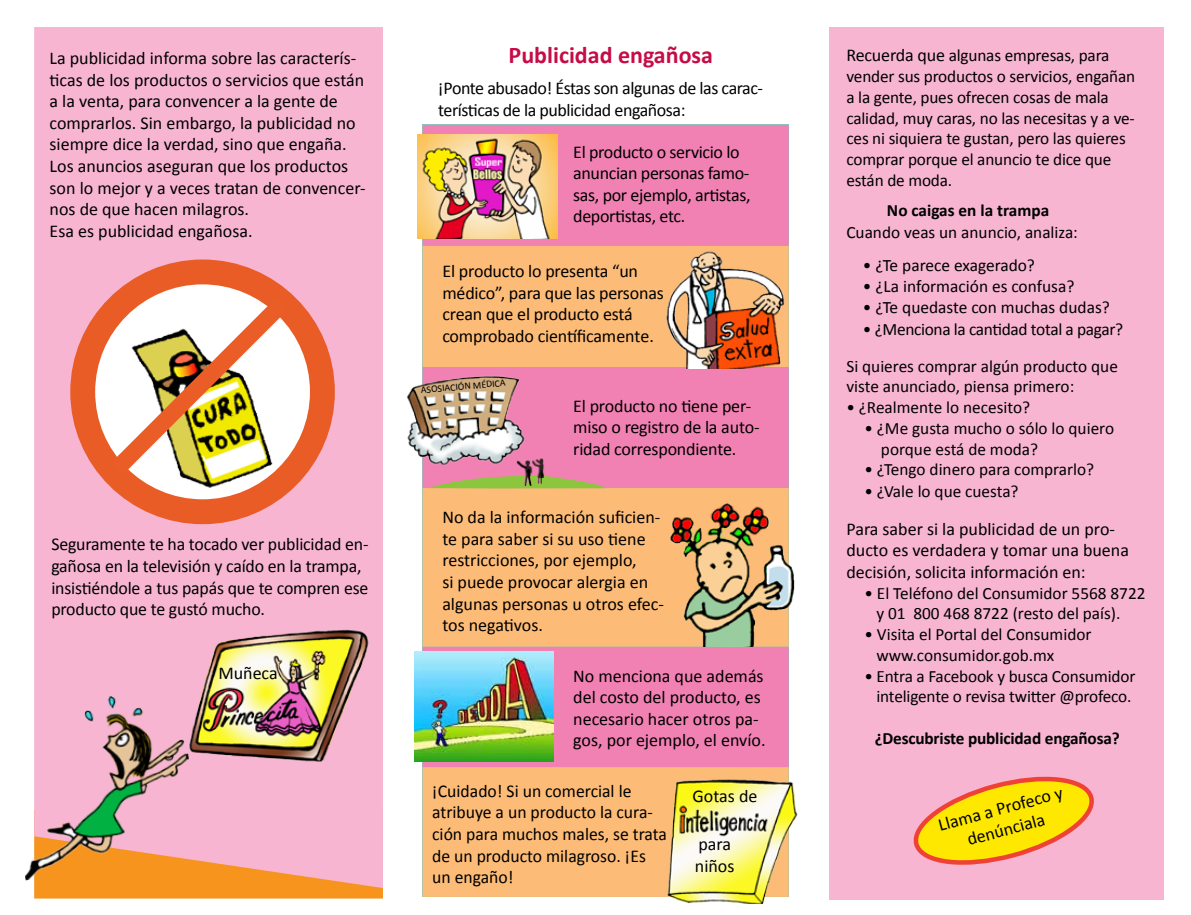
<style>
.page{position:relative;width:1191px;height:915px;background:#fff}
.page>*{position:absolute;margin:0;border:0;box-sizing:border-box;transform-origin:0 0}
.t1{font:700 24px "Calibri";color:#c60c46}
.t2{font:18px/21.6px "Calibri";color:#000}
.t3{font:18px/21.6px "Calibri";letter-spacing:-.02em;color:#000}
.t4{font:18px/21.6px "Calibri";letter-spacing:-.025em;color:#000}
.t5{font:17.4px "Calibri";color:#000}
.t6{font:17.4px "Calibri";letter-spacing:-.02em;color:#000}
.t7{font:17.25px/20.7px "Calibri";letter-spacing:-.01em;color:#000}
.t8{font:700 17.25px "Calibri";letter-spacing:-.01em;color:#000}
.t9{font:9.9px "Calibri";color:#000}
.s1{font-size:18px}
</style>
<div class="page">
<div style="left:34px;top:887px;width:349px;height:11px;background:#f7941e"></div>
<div style="left:422px;top:125px;width:366px;height:121px;background:#f180b3"></div>
<svg style="left:422px;top:246px;width:366px;height:650px;background:#f7a58c"></svg>
<div style="left:34px;top:27px;width:349px;height:860px;background:#f7b5d2"></div>
<div style="left:829px;top:27px;width:334px;height:872px;background:#f7b5d2"></div>
<img style="left:418px;top:134px;width:140px;height:104px">
<img style="left:415px;top:651px;width:139px;height:110px">
<img style="left:662px;top:248px;width:127px;height:120px">
<img style="left:664px;top:501px;width:131px;height:145px">
<svg style="left:70px;top:259px;width:265px;height:265px;background:#f09789"></svg>
<svg style="left:110px;top:298px;width:177px;height:178px"></svg>
<img style="left:406px;top:367px;width:148px;height:125px">
<svg style="left:429px;top:476px;width:177px;height:12px;background:#a8ab62"></svg>
<svg style="left:913px;top:776px;width:181px;height:89px"></svg>
<img style="left:189px;top:628px;width:182px;height:136px">
<img style="left:661px;top:776px;width:137px;height:127px">
<img style="left:25px;top:687px;width:176px;height:193px">
<h1 class="t1" style="left:508px;top:40px;width:206px">Publicidad engañosa</h1>
<p class="t4" style="left:438px;top:77px;width:326px">¡Ponte abusado! Éstas son algunas de las carac&shy;terísticas de la publicidad engañosa:</p>
<p class="t2" style="left:50px;top:47px;width:317px">La publicidad informa sobre las caracterís&shy;ticas de los productos o servicios que están a la venta, para convencer a la gente de comprarlos. Sin embargo, la publicidad no siempre dice la verdad, sino que engaña.<br>Los anuncios aseguran que los productos son lo mejor y a veces tratan de convencer&shy;nos de que hacen milagros.<br>Esa es publicidad engañosa.</p>
<p class="t7" style="left:846px;top:45px;width:290px"><span class="s1">Recuerda que</span> algunas empresas, para vender sus productos o servicios, engañan a la gente, pues ofrecen cosas de mala calidad, muy caras, no las necesitas y a ve&shy;ces ni siquiera te gustan, pero las quieres comprar porque el anuncio te dice que están de moda.</p>
<p class="t3" style="left:573px;top:141px;width:179px">El producto o servicio lo anuncian personas famo&shy;sas, por ejemplo, artistas, deportistas, etc.</p>
<p class="t8" style="left:887px;top:199px;width:164px">No caigas en la trampa</p>
<p class="t7" style="left:846px;top:222px;width:233px">Cuando veas un anuncio, analiza:</p>
<p class="t5" style="left:863px;top:254px;width:174px">• ¿Te parece exagerado?</p>
<p class="t5" style="left:863px;top:275px;width:213px">• ¿La información es confusa?</p>
<p class="t5" style="left:863px;top:296px;width:248px">• ¿Te quedaste con muchas dudas?</p>
<p class="t6" style="left:863px;top:318px;width:262px">• ¿Menciona la cantidad total a pagar?</p>
<p class="t7" style="left:846px;top:355px;width:273px">Si quieres comprar algún producto que viste anunciado, piensa primero:</p>
<p class="t7" style="left:846px;top:397px;width:185px">• ¿Realmente lo necesito?</p>
<p class="t7" style="left:881px;top:417px;width:235px;text-indent:-17px">• ¿Me gusta mucho o sólo lo quiero porque está de moda?</p>
<p class="t7" style="left:864px;top:459px;width:231px">• ¿Tengo dinero para comprarlo?</p>
<p class="t7" style="left:864px;top:480px;width:156px">• ¿Vale lo que cuesta?</p>
<p class="t2" style="left:846px;top:517px;width:284px">Para saber si la publicidad de un pro&shy;ducto es verdadera y tomar una buena decisión, solicita información en:</p>
<p class="t7" style="left:876px;top:582px;width:270px;text-indent:-12px">• El Teléfono del Consumidor 5568 8722 y 01 800 468 8722 (resto del país).</p>
<p class="t7" style="left:876px;top:623px;width:217px;text-indent:-12px">• Visita el Portal del Consumidor www.consumidor.gob.mx</p>
<p class="t7" style="left:864px;top:665px;width:272px;text-align:center">• Entra a Facebook y busca Consumidor inteligente o revisa twitter @profeco.</p>
<p class="t8" style="left:874px;top:726px;width:246px">¿Descubriste publicidad engañosa?</p>
<p class="t2" style="left:442px;top:260px;width:223px">El producto lo presenta “un médico”, para que las personas crean que el producto está comprobado científicamente.</p>
<p class="t9" style="left:420px;top:383px;width:86px;rotate:-5deg">ASOSIACIÓN MÉDICA</p>
<p class="t2" style="left:573px;top:395px;width:188px">El producto no tiene per&shy;miso o registro de la auto&shy;ridad correspondiente.</p>
<p class="t2" style="left:442px;top:506px;width:223px">No da la información suficien&shy;te para saber si su uso tiene restricciones, por ejemplo,<br>si puede provocar alergia en algunas personas u otros efec&shy;tos negativos.</p>
<p class="t2" style="left:573px;top:664px;width:194px">No menciona que además del costo del producto, es necesario hacer otros pa&shy;gos, por ejemplo, el envío.</p>
<p class="t2" style="left:432px;top:779px;width:236px">¡Cuidado! Si un comercial le atribuye a un producto la cura&shy;ción para muchos males, se trata de un producto milagroso. ¡Es un engaño!</p>
<p class="t2" style="left:51px;top:533px;width:319px">Seguramente te ha tocado ver publicidad en&shy;gañosa en la televisión y caído en la trampa, insistiéndole a tus papás que te compren ese producto que te gustó mucho.</p>
<p class="t2" style="left:218px;top:661px;width:61px">Muñeca</p>
<p class="t2" style="left:692px;top:784px;width:66px">Gotas de</p>
<p class="t2" style="left:936px;top:814px;width:130px;text-align:center;rotate:-15deg">Llama a Profeco y denúnciala</p>
<p class="t2" style="left:695px;top:833px;width:41px">para niños</p>
</div>
